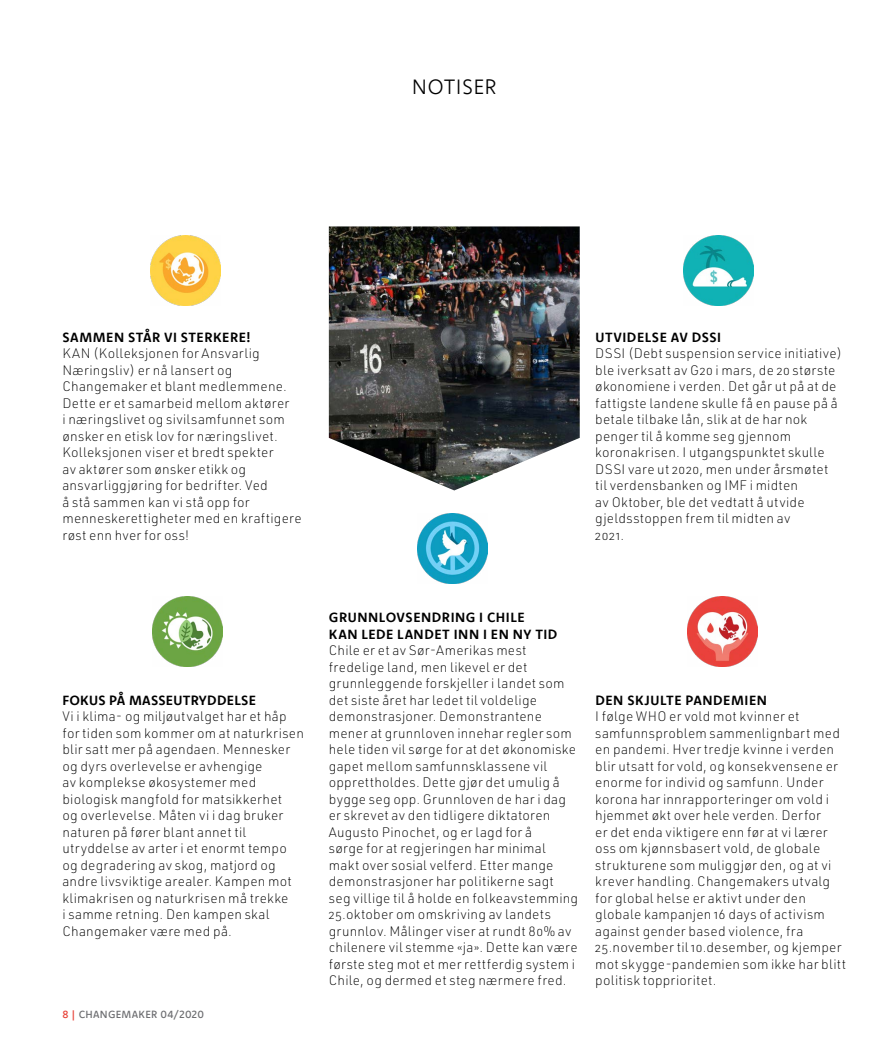
<style>
.page{position:relative;width:893px;height:1063px;background:#fff}
.page>*{position:absolute;margin:0;border:0;box-sizing:border-box;transform-origin:0 0}
.t1{font:300 21px "Komet";letter-spacing:.02em;color:#000}
.t2{font:200 13.5px/16.5px "URWDIN";letter-spacing:.015em;color:#000}
.t3{font:700 13.5px/16.5px "Komet";letter-spacing:.04em;color:#000}
.t4{font:700 13.5px "Komet";letter-spacing:.02em;color:#000}
.t5{font:500 10.5px "Komet";letter-spacing:.03em;color:#6d6e71}
.s1{color:#e8443a}
</style>
<div class="page">
<img style="left:151px;top:235px;width:70px;height:70px">
<img style="left:152px;top:596px;width:71px;height:71px">
<img style="left:687px;top:596px;width:70px;height:71px">
<img style="left:684px;top:235px;width:70px;height:70px">
<img style="left:418px;top:513px;width:70px;height:70px">
<img style="left:329px;top:226px;width:251px;height:264px">
<h1 class="t1" style="left:412px;top:73px;width:87px">NOTISER</h1>
<p class="t3" style="left:63px;top:329px;width:190px">SAMMEN STÅR VI STERKERE!</p>
<p class="t2" style="left:62px;top:345px;width:241px">KAN (Kolleksjonen for Ansvarlig Næringsliv) er nå lansert og Changemaker et blant medlemmene.<br>Dette er et samarbeid mellom aktører<br>i næringslivet og sivilsamfunnet som ønsker en etisk lov for næringslivet.<br>Kolleksjonen viser et bredt spekter<br>av aktører som ønsker etikk og ansvarliggjøring for bedrifter. Ved<br>å stå sammen kan vi stå opp for menneskerettigheter med en kraftigere røst enn hver for oss!</p>
<p class="t3" style="left:595px;top:329px;width:127px">UTVIDELSE AV DSSI</p>
<p class="t2" style="left:595px;top:345px;width:248px">DSSI (Debt suspension service initiative) ble iverksatt av G20 i mars, de 20 største økonomiene i verden. Det går ut på at de fattigste landene skulle få en pause på å betale tilbake lån, slik at de har nok penger til å komme seg gjennom koronakrisen. I utgangspunktet skulle DSSI vare ut 2020, men under årsmøtet til verdensbanken og IMF i midten<br>av Oktober, ble det vedtatt å utvide gjeldsstoppen frem til midten av<br>2021.</p>
<p class="t4" style="left:62px;top:691px;width:195px">FOKUS PÅ MASSEUTRYDDELSE</p>
<p class="t2" style="left:62px;top:708px;width:243px">Vi i klima- og miljøutvalget har et håp for tiden som kommer om at naturkrisen blir satt mer på agendaen. Mennesker og dyrs overlevelse er avhengige<br>av komplekse økosystemer med biologisk mangfold for matsikkerhet<br>og overlevelse. Måten vi i dag bruker naturen på fører blant annet til utryddelse av arter i et enormt tempo og degradering av skog, matjord og andre livsviktige arealer. Kampen mot klimakrisen og naturkrisen må trekke<br>i samme retning. Den kampen skal Changemaker være med på.</p>
<p class="t5" style="left:62px;top:1008px;width:143px"><span class="s1">8 |</span> CHANGEMAKER 04/2020</p>
<p class="t3" style="left:329px;top:609px;width:230px">GRUNNLOVSENDRING I CHILE<br>KAN LEDE LANDET INN I EN NY TID</p>
<p class="t2" style="left:329px;top:642px;width:251px">Chile er et av Sør-Amerikas mest fredelige land, men likevel er det grunnleggende forskjeller i landet som det siste året har ledet til voldelige demonstrasjoner. Demonstrantene mener at grunnloven innehar regler som hele tiden vil sørge for at det økonomiske gapet mellom samfunnsklassene vil opprettholdes. Dette gjør det umulig å bygge seg opp. Grunnloven de har i dag er skrevet av den tidligere diktatoren Augusto Pinochet, og er lagd for å<br>sørge for at regjeringen har minimal makt over sosial velferd. Etter mange demonstrasjoner har politikerne sagt seg villige til å holde en folkeavstemming 25.oktober om omskriving av landets grunnlov. Målinger viser at rundt 80% av chilenere vil stemme «ja». Dette kan være første steg mot et mer rettferdig system i Chile, og dermed et steg nærmere fred.</p>
<p class="t3" style="left:595px;top:691px;width:173px">DEN SKJULTE PANDEMIEN</p>
<p class="t2" style="left:595px;top:708px;width:252px">I følge WHO er vold mot kvinner et samfunnsproblem sammenlignbart med en pandemi. Hver tredje kvinne i verden blir utsatt for vold, og konsekvensene er enorme for individ og samfunn. Under korona har innrapporteringer om vold i hjemmet økt over hele verden. Derfor<br>er det enda viktigere enn før at vi lærer oss om kjønnsbasert vold, de globale strukturene som muliggjør den, og at vi krever handling. Changemakers utvalg for global helse er aktivt under den globale kampanjen 16 days of activism against gender based violence, fra 25.november til 10.desember, og kjemper mot skygge-pandemien som ikke har blitt politisk topprioritet.</p>
</div>
